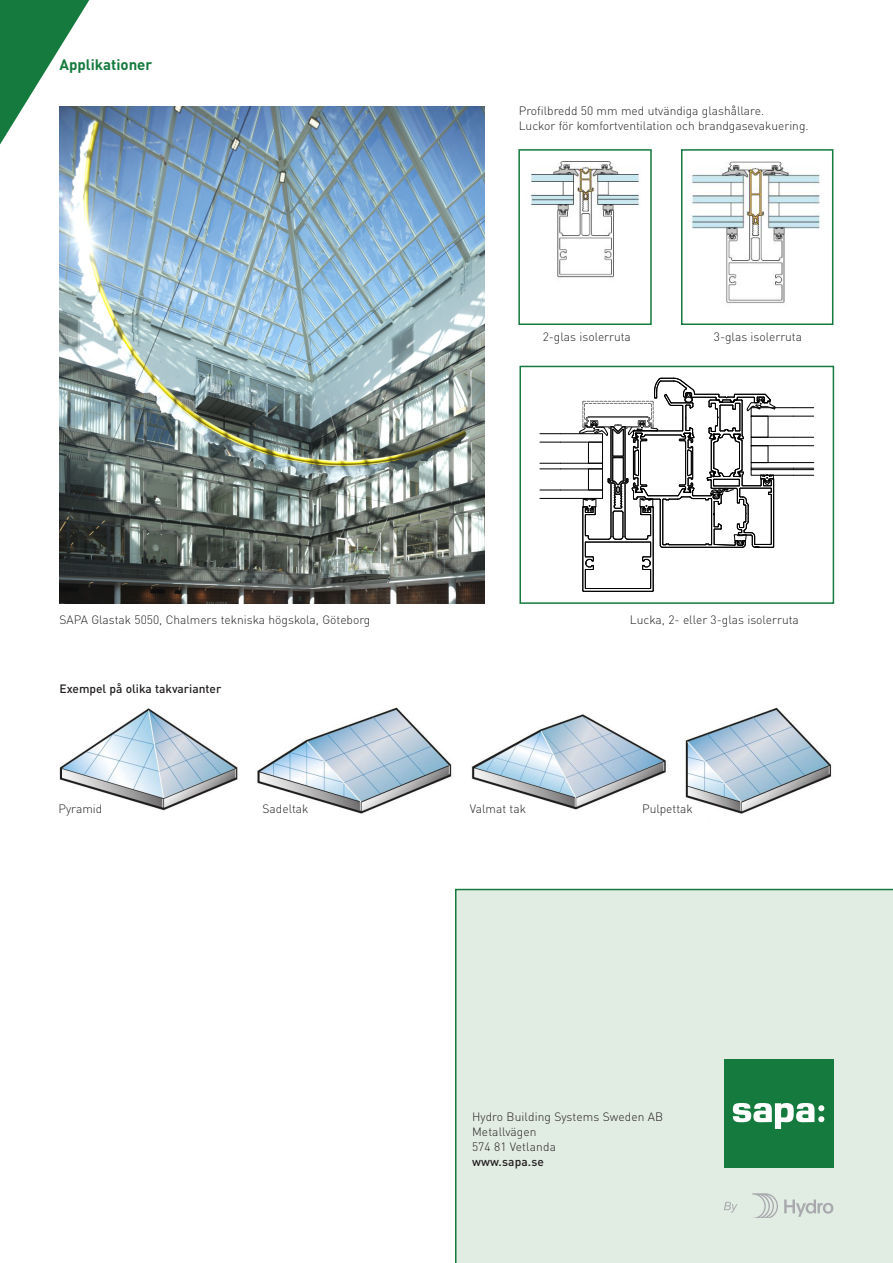
<style>
.page{position:relative;width:893px;height:1263px;background:#fff}
.page>*{position:absolute;margin:0;border:0;box-sizing:border-box;transform-origin:0 0}
.Bodytext_title_Sapa{font:700 15px "DIN Pro";color:#157a3d}
.Captions{font:300 12px "DIN Pro";color:#231f20}
.Paragraph_bodytext{font:300 12px "DIN Pro";letter-spacing:.01em;color:#231f20}
.Captions-2{font:500 12px "DIN Pro";color:#231f20}
.Paragraph_bodytext-2{font:500 12px "DIN Pro";letter-spacing:.01em;color:#231f20}
</style>
<div class="page">
<div style="left:455px;top:889px;width:438px;height:374px;background:#e1ece3"></div>
<div style="left:724px;top:1059px;width:109px;height:108px;background:#157a3d"></div>
<svg style="left:733px;top:1103px;width:91px;height:26px"></svg>
<svg style="left:784px;top:1199px;width:49px;height:18px"></svg>
<svg style="left:752px;top:1193px;width:26px;height:25px"></svg>
<svg style="left:724px;top:1202px;width:13px;height:11px"></svg>
<img style="left:59px;top:708px;width:179px;height:103px">
<img style="left:471px;top:714px;width:195px;height:96px">
<img style="left:257px;top:707px;width:195px;height:107px">
<img style="left:684px;top:707px;width:148px;height:107px">
<svg style="left:0;top:0;width:89px;height:144px"></svg>
<div style="left:58px;top:805px;width:74px;height:19px;background:#fff"></div>
<div style="left:263px;top:805px;width:57px;height:27px;background:#fff"></div>
<div style="left:470px;top:805px;width:57px;height:27px;background:#fff"></div>
<div style="left:642px;top:805px;width:66px;height:27px;background:#fff"></div>
<img style="left:60px;top:106px;width:425px;height:498px">
<img style="left:691px;top:161px;width:129px;height:143px">
<div style="left:681px;top:149px;width:152px;height:176px;border:2px solid #157a3d"></div>
<img style="left:531px;top:161px;width:109px;height:118px">
<div style="left:518px;top:149px;width:134px;height:176px;border:2px solid #157a3d"></div>
<div style="left:560px;top:490px;width:43px;height:9px;border:1px solid #000"></div>
<div style="left:560px;top:433px;width:43px;height:9px;border:1px solid #000"></div>
<div style="left:751px;top:407px;width:42px;height:9px;border:1px solid #000"></div>
<div style="left:751px;top:437px;width:42px;height:9px;border:1px solid #000"></div>
<div style="left:751px;top:469px;width:42px;height:6px;border:1px solid #000"></div>
<div style="left:751px;top:462px;width:42px;height:6px;border:1px solid #000"></div>
<svg style="left:580px;top:378px;width:195px;height:214px"></svg>
<svg style="left:540px;top:433px;width:20px;height:1px"></svg>
<svg style="left:540px;top:442px;width:20px;height:1px"></svg>
<svg style="left:540px;top:463px;width:20px;height:7px"></svg>
<svg style="left:540px;top:490px;width:20px;height:1px"></svg>
<svg style="left:540px;top:498px;width:20px;height:1px"></svg>
<svg style="left:793px;top:407px;width:21px;height:1px"></svg>
<svg style="left:793px;top:416px;width:21px;height:1px"></svg>
<svg style="left:793px;top:437px;width:21px;height:1px"></svg>
<svg style="left:793px;top:445px;width:21px;height:1px"></svg>
<svg style="left:793px;top:462px;width:21px;height:14px"></svg>
<div style="left:519px;top:366px;width:315px;height:238px;border:2px solid #157a3d"></div>
<p class="Bodytext_title_Sapa" style="left:60px;top:52px;width:94px">Applikationer</p>
<p class="Captions" style="left:60px;top:610px;width:312px">SAPA Glastak 5050, Chalmers tekniska högskola, Göteborg</p>
<p class="Captions-2" style="left:60px;top:679px;width:163px">Exempel på olika takvarianter</p>
<p class="Captions" style="left:519px;top:101px;width:247px">Profilbredd 50 mm med utvändiga glashållare.</p>
<p class="Captions" style="left:519px;top:116px;width:291px">Luckor för komfortventilation och brandgasevakuering.</p>
<p class="Captions" style="left:543px;top:328px;width:90px">2-glas isolerruta</p>
<p class="Captions" style="left:714px;top:328px;width:90px">3-glas isolerruta</p>
<p class="Captions" style="left:630px;top:610px;width:170px">Lucka, 2- eller 3-glas isolerruta</p>
<p class="Captions" style="left:58px;top:800px;width:45px">Pyramid</p>
<p class="Captions" style="left:263px;top:800px;width:47px">Sadeltak</p>
<p class="Captions" style="left:470px;top:800px;width:58px">Valmat tak</p>
<p class="Captions" style="left:642px;top:800px;width:52px">Pulpettak</p>
<p class="Paragraph_bodytext" style="left:472px;top:1108px;width:193px">Hydro Building Systems Sweden AB</p>
<p class="Paragraph_bodytext" style="left:472px;top:1123px;width:66px">Metallvägen</p>
<p class="Paragraph_bodytext" style="left:472px;top:1138px;width:85px">574 81 Vetlanda</p>
<p class="Paragraph_bodytext-2" style="left:472px;top:1152px;width:73px">www.sapa.se</p>
</div>
